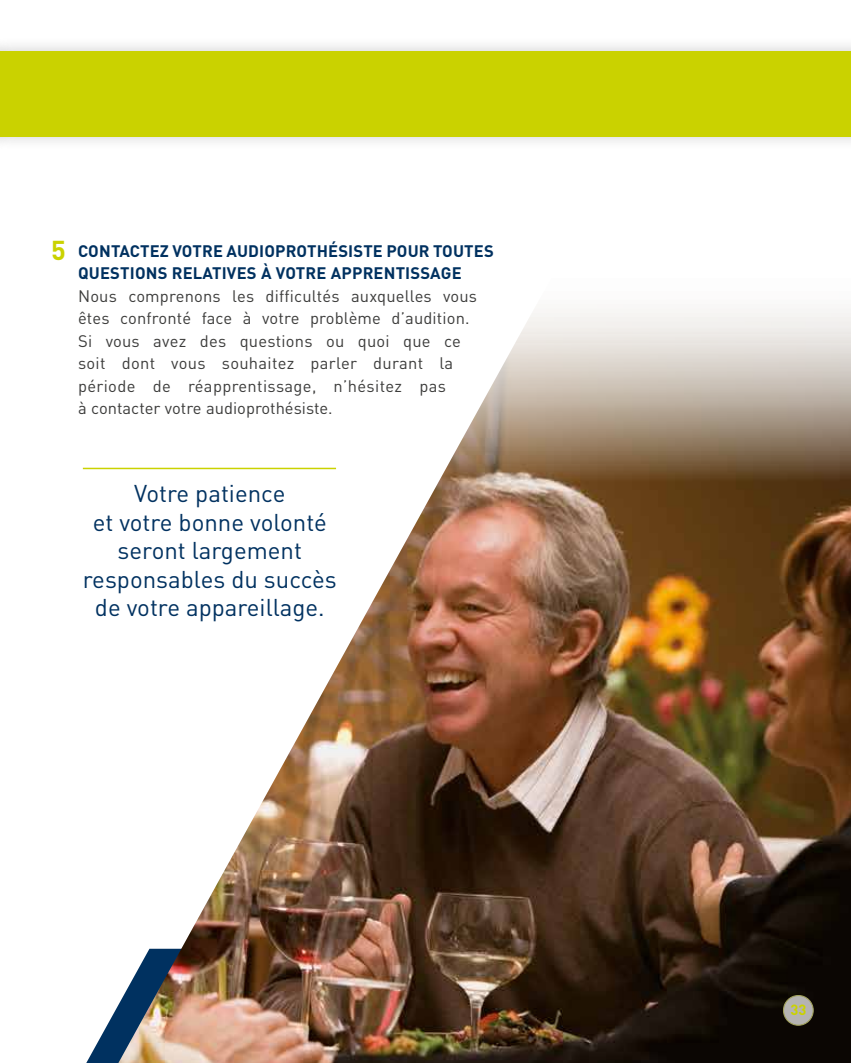
<style>
.page{position:relative;width:851px;height:1063px;background:#fff}
.page>*{position:absolute;margin:0;border:0;box-sizing:border-box;transform-origin:0 0}
.t1{font:24px/28.5px "DINOT";color:#003160;text-align:center}
.t2{font:16.5px/22.5px "DINOT";letter-spacing:.01em;color:#3c3c3b}
.t3{font:700 16.5px/22.5px "DINOT";letter-spacing:.01em;color:#003160;text-align:center}
.t4{font:700 14.7px "DINOT";color:#cad200}
.s1{font-size:27px;color:#cad200}
</style>
<div class="page">
<img style="left:82px;top:309px;width:768px;height:754px">
<svg style="left:783px;top:996px;width:30px;height:29px"></svg>
<div style="left:782px;top:995px;width:31px;height:31px;border:1px solid #e1e382;border-radius:50%"></div>
<div style="left:0;top:36px;width:850px;height:115px;background:#000;opacity:.2"></div>
<div style="left:0;top:51px;width:850px;height:85px;background:#cad200"></div>
<hr style="left:83px;top:468px;width:253px;height:1px;background:#cad200">
<p class="t3" style="left:51px;top:239px;width:444px"><span class="s1">5</span> CONTACTEZ VOTRE AUDIOPROTHÉSISTE POUR TOUTES<br>QUESTIONS RELATIVES À VOTRE APPRENTISSAGE</p>
<p class="t2" style="left:78px;top:284px;width:400px">Nous comprenons les difficultés auxquelles vous êtes confronté face à votre problème d’audition.<br>Si vous avez des questions ou quoi que ce soit dont vous souhaitez parler durant la période de réapprentissage, n’hésitez pas<br>à contacter votre audioprothésiste.</p>
<h1 class="t1" style="left:83px;top:479px;width:255px">Votre patience<br>et votre bonne volonté seront largement responsables du succès de votre appareillage.</h1>
<p class="t4" style="left:790px;top:1000px;width:17px">33</p>
</div>
